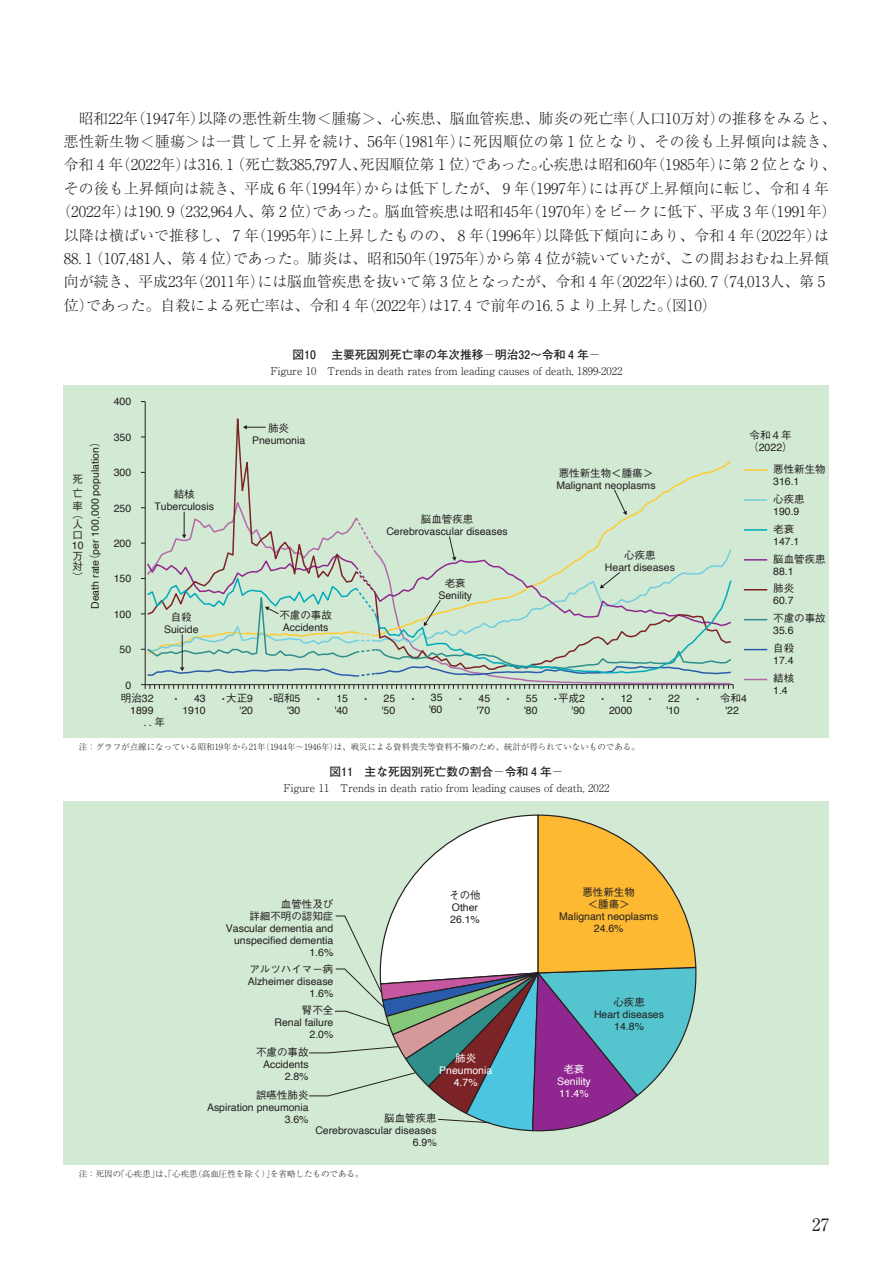
<style>
.page{position:relative;width:893px;height:1263px;background:#fff}
.page>*{position:absolute;margin:0;border:0;box-sizing:border-box;transform-origin:0 0}
.t1{font:16.95px "Ryumin Pr 6";color:#231f20}
.t2{font:300 14.85px/23.4px "Ryumin Pr 6";color:#231f20;text-align:center}
.t3{font:700 11.7px "Futo Go B101 Pr 6";color:#231f20}
.t4{font:300 10.65px "Ryumin Pr 6";color:#231f20}
.t5{font:10.5px/12px "Helvetica";color:#231f20;text-align:right}
.t6{font:500 10.5px/10.5px "Gothic BBB Pr 5";color:#231f20;text-align:justify}
.t7{font:10.5px/12px "Helvetica";color:#fff}
.t8{font:500 10.5px "Gothic BBB Pr 5";color:#fff}
.t9{font:300 8.55px "Ryumin Pr 6";color:#231f20}
.s1{font-family:"Shin Go Pr 6";font-weight:300;font-stretch:expanded}
.s2{font-family:"Gothic BBB Pr 5";font-weight:500}
.s3{font-family:"Helvetica";font-weight:400}
</style>
<div class="page">
<div style="left:64px;top:385px;width:765px;height:353px;background:#d2e9d3"></div>
<svg style="left:141px;top:684px;width:593px;height:5px"></svg>
<svg style="left:145px;top:641px;width:587px;height:44px"></svg>
<svg style="left:146px;top:641px;width:586px;height:24px"></svg>
<hr style="left:182px;top:634px;width:1px;height:34px;background:#231f20">
<svg style="left:146px;top:665px;width:586px;height:13px"></svg>
<svg style="left:243px;top:425px;width:23px;height:4px"></svg>
<svg style="left:141px;top:489px;width:591px;height:152px"></svg>
<hr style="left:744px;top:469px;width:23px;height:2px;background:#fecb31">
<hr style="left:744px;top:499px;width:23px;height:2px;background:#71cee1">
<hr style="left:744px;top:559px;width:23px;height:2px;background:#90268f">
<hr style="left:744px;top:529px;width:23px;height:2px;background:#00aabc">
<svg style="left:744px;top:589px;width:23px;height:1px"></svg>
<svg style="left:744px;top:619px;width:23px;height:1px"></svg>
<svg style="left:744px;top:649px;width:23px;height:1px"></svg>
<svg style="left:744px;top:679px;width:23px;height:1px"></svg>
<div style="left:64px;top:802px;width:765px;height:363px;background:#d2e9d3"></div>
<svg style="left:309px;top:814px;width:388px;height:318px"></svg>
<p class="t2" style="left:56px;top:106px;width:782px">　昭和22年（1947年）以降の悪性新生物＜腫瘍＞、心疾患、脳血管疾患、肺炎の死亡率（人口10万対）の推移をみると、悪性新生物＜腫瘍＞は一貫して上昇を続け、56年（1981年）に死因順位の第１位となり、その後も上昇傾向は続き、令和 4 年（2022年）は316. 1（死亡数385,797人、死因順位第１位）であった。心疾患は昭和60年（1985年）に第２位となり、その後も上昇傾向は続き、平成６年（1994年）からは低下したが、９年（1997年）には再び上昇傾向に転じ、令和 4 年（2022年）は190. 9（232,964人、第 2 位）であった。脳血管疾患は昭和45年（1970年）をピークに低下、平成３年（1991年）以降は横ばいで推移し、７年（1995年）に上昇したものの、８年（1996年）以降低下傾向にあり、令和 4 年（2022年）は</p>
<p class="t2" style="left:64px;top:246px;width:767px;text-align:left">88. 1（107,481人、第４位）であった。肺炎は、昭和50年（1975年）から第４位が続いていたが、この間おおむね上昇傾向が続き、平成23年（2011年）には脳血管疾患を抜いて第３位となったが、令和 4 年（2022年）は60. 7（74,013人、第５位）であった。自殺による死亡率は、令和 4 年（2022年）は17. 4 で前年の16. 5 より上昇した。（図10）</p>
<p class="t3" style="left:293px;top:345px;width:309px">図10 　主要死因別死亡率の年次推移<span class="s1">－</span>明治32～令和 4 年<span class="s1">－</span></p>
<p class="t4" style="left:270px;top:363px;width:354px">Figure 10 Trends in death rates from leading causes of death, 1899-2022</p>
<p class="t5" style="left:90px;top:609px;width:174px;rotate:-90deg">Death rate<span class="s2">（</span>per 100,000 population<span class="s2">）</span></p>
<p class="t6" style="left:73px;top:472px;width:11px;line-height:13.2px">死亡率</p>
<p class="t6" style="left:73px;top:507px;width:12px">（人口</p>
<p class="t5" style="left:72px;top:540px;width:13px">10</p>
<p class="t6" style="left:73px;top:549px;width:12px">万対）</p>
<p class="t5" style="left:114px;top:396px;width:19px">400</p>
<p class="t5" style="left:114px;top:431px;width:19px">350</p>
<p class="t5" style="left:114px;top:467px;width:19px">300</p>
<p class="t5" style="left:114px;top:502px;width:19px">250</p>
<p class="t5" style="left:114px;top:538px;width:19px">200</p>
<p class="t5" style="left:114px;top:573px;width:19px">150</p>
<p class="t5" style="left:114px;top:609px;width:19px">100</p>
<p class="t5" style="left:120px;top:644px;width:13px">50</p>
<p class="t6" style="left:174px;top:488px;width:22px">結核</p>
<p class="t5" style="left:154px;top:501px;width:61px">Tuberculosis</p>
<p class="t6" style="left:171px;top:610px;width:22px">自殺</p>
<p class="t5" style="left:164px;top:623px;width:36px">Suicide</p>
<p class="t6" style="left:268px;top:421px;width:22px">肺炎</p>
<p class="t5" style="left:252px;top:434px;width:55px">Pneumonia</p>
<p class="t6" style="left:279px;top:609px;width:54px">不慮の事故</p>
<p class="t5" style="left:283px;top:622px;width:47px">Accidents</p>
<p class="t6" style="left:421px;top:513px;width:54px">脳血管疾患</p>
<p class="t5" style="left:386px;top:526px;width:123px">Cerebrovascular diseases</p>
<p class="t6" style="left:445px;top:577px;width:22px">老衰</p>
<p class="t5" style="left:438px;top:589px;width:35px">Senility</p>
<p class="t6" style="left:559px;top:466px;width:96px">悪性新生物＜腫瘍＞</p>
<p class="t5" style="left:556px;top:479px;width:101px">Malignant neoplasms</p>
<p class="t6" style="left:624px;top:549px;width:33px">心疾患</p>
<p class="t5" style="left:605px;top:562px;width:72px">Heart diseases</p>
<p class="t6" style="left:749px;top:428px;width:43px">令和４年</p>
<p class="t5" style="left:748px;top:441px;width:46px"><span class="s2">（</span>2022<span class="s2">）</span></p>
<p class="t6" style="left:773px;top:463px;width:54px">悪性新生物</p>
<p class="t5" style="left:773px;top:476px;width:28px">316.1</p>
<p class="t6" style="left:773px;top:493px;width:33px">心疾患</p>
<p class="t5" style="left:773px;top:506px;width:28px">190.9</p>
<p class="t6" style="left:773px;top:523px;width:22px">老衰</p>
<p class="t5" style="left:773px;top:535px;width:28px">147.1</p>
<p class="t6" style="left:773px;top:552px;width:54px">脳血管疾患</p>
<p class="t5" style="left:773px;top:565px;width:22px">88.1</p>
<p class="t6" style="left:773px;top:582px;width:22px">肺炎</p>
<p class="t5" style="left:773px;top:595px;width:22px">60.7</p>
<p class="t6" style="left:773px;top:612px;width:54px">不慮の事故</p>
<p class="t5" style="left:773px;top:625px;width:22px">35.6</p>
<p class="t6" style="left:773px;top:642px;width:22px">自殺</p>
<p class="t5" style="left:773px;top:655px;width:22px">17.4</p>
<p class="t5" style="left:125px;top:679px;width:7px">0</p>
<p class="t6" style="left:121px;top:691px;width:34px">明治<span class="s3">32</span></p>
<p class="t5" style="left:130px;top:704px;width:25px">1899</p>
<p class="t6" style="left:144px;top:715px;width:22px">．．年</p>
<p class="t6" style="left:558px;top:691px;width:28px">平成<span class="s3">2</span></p>
<p class="t5" style="left:571px;top:704px;width:15px">'90</p>
<p class="t6" style="left:274px;top:692px;width:28px">昭和<span class="s3">5</span></p>
<p class="t5" style="left:287px;top:704px;width:15px">'30</p>
<p class="t6" style="left:226px;top:692px;width:28px">大正<span class="s3">9</span></p>
<p class="t5" style="left:239px;top:705px;width:15px">'20</p>
<p class="t6" style="left:360px;top:693px;width:12px">・</p>
<p class="t6" style="left:408px;top:693px;width:59px">・<sup>35</sup>・</p>
<p class="t5" style="left:429px;top:704px;width:15px">'60</p>
<p class="t5" style="left:476px;top:692px;width:38px;text-align:left">45 <span class="s2">・</span>'70</p>
<p class="t5" style="left:524px;top:692px;width:38px;text-align:left">55 <span class="s2">・</span>'80</p>
<p class="t6" style="left:597px;top:693px;width:59px">・ <sup>12</sup> ・</p>
<p class="t5" style="left:171px;top:692px;width:37px"><span class="s2">・</span> 43<br>1910</p>
<p class="t6" style="left:218px;top:693px;width:12px">・</p>
<p class="t6" style="left:266px;top:693px;width:12px">・</p>
<p class="t5" style="left:313px;top:692px;width:37px"><span class="s2">・</span> 15 '40</p>
<p class="t5" style="left:382px;top:692px;width:15px;text-align:left">25 '50</p>
<p class="t5" style="left:609px;top:704px;width:25px">2000</p>
<p class="t5" style="left:666px;top:692px;width:38px;text-align:left">22 <span class="s2">・</span>'10</p>
<p class="t6" style="left:720px;top:691px;width:28px">令和<span class="s3">4</span></p>
<p class="t5" style="left:725px;top:704px;width:15px">'22</p>
<p class="t6" style="left:773px;top:672px;width:22px">結核</p>
<p class="t5" style="left:773px;top:685px;width:16px">1.4</p>
<p class="t9" style="left:79px;top:740px;width:563px">注：グラフが点線になっている昭和19年から21年（1944年～1946年）は、戦災による資料喪失等資料不備のため、統計が得られていないものである。</p>
<p class="t3" style="left:330px;top:762px;width:235px">図11　主な死因別死亡数の割合<span class="s1">－</span>令和 4 年<span class="s1">－</span></p>
<p class="t4" style="left:283px;top:779px;width:328px">Figure 11 Trends in death ratio from leading causes of death, 2022</p>
<p class="t6" style="left:249px;top:897px;width:85px;line-height:12px;text-align:right">血管性及び<br>詳細不明の認知症</p>
<p class="t5" style="left:226px;top:922px;width:109px">Vascular dementia and unspecified dementia<br>1.6%</p>
<p class="t6" style="left:249px;top:963px;width:85px">アルツハイマー病</p>
<p class="t5" style="left:248px;top:975px;width:87px">Alzheimer disease<br>1.6%</p>
<p class="t6" style="left:302px;top:1004px;width:33px">腎不全</p>
<p class="t5" style="left:275px;top:1016px;width:60px">Renal failure<br>2.0%</p>
<p class="t6" style="left:449px;top:888px;width:33px">その他</p>
<p class="t5" style="left:450px;top:901px;width:31px;text-align:left">Other<br>26.1%</p>
<p class="t6" style="left:256px;top:1046px;width:54px">不慮の事故</p>
<p class="t5" style="left:263px;top:1059px;width:47px">Accidents<br>2.8%</p>
<p class="t6" style="left:256px;top:1088px;width:54px">誤嚥性肺炎</p>
<p class="t5" style="left:207px;top:1101px;width:103px">Aspiration pneumonia<br>3.6%</p>
<p class="t8" style="left:455px;top:1049px;width:22px">肺炎</p>
<p class="t7" style="left:439px;top:1064px;width:55px;text-align:center">Pneumonia<br>4.7%</p>
<p class="t6" style="left:384px;top:1112px;width:54px">脳血管疾患</p>
<p class="t5" style="left:315px;top:1125px;width:123px">Cerebrovascular diseases<br>6.9%</p>
<p class="t9" style="left:79px;top:1167px;width:286px">注：死因の「心疾患」は、「心疾患（高血圧性を除く）」を省略したものである。</p>
<p class="t6" style="left:582px;top:885px;width:54px;line-height:12px;text-align:center">悪性新生物＜腫瘍＞</p>
<p class="t5" style="left:559px;top:910px;width:101px;text-align:center">Malignant neoplasms<br>24.6%</p>
<p class="t6" style="left:613px;top:995px;width:33px">心疾患</p>
<p class="t5" style="left:594px;top:1008px;width:72px;text-align:center">Heart diseases<br>14.8%</p>
<p class="t8" style="left:563px;top:1060px;width:22px">老衰</p>
<p class="t7" style="left:557px;top:1075px;width:35px">Senility<br>11.4%</p>
<p class="t1" style="left:812px;top:1211px;width:19px">27</p>
</div>
